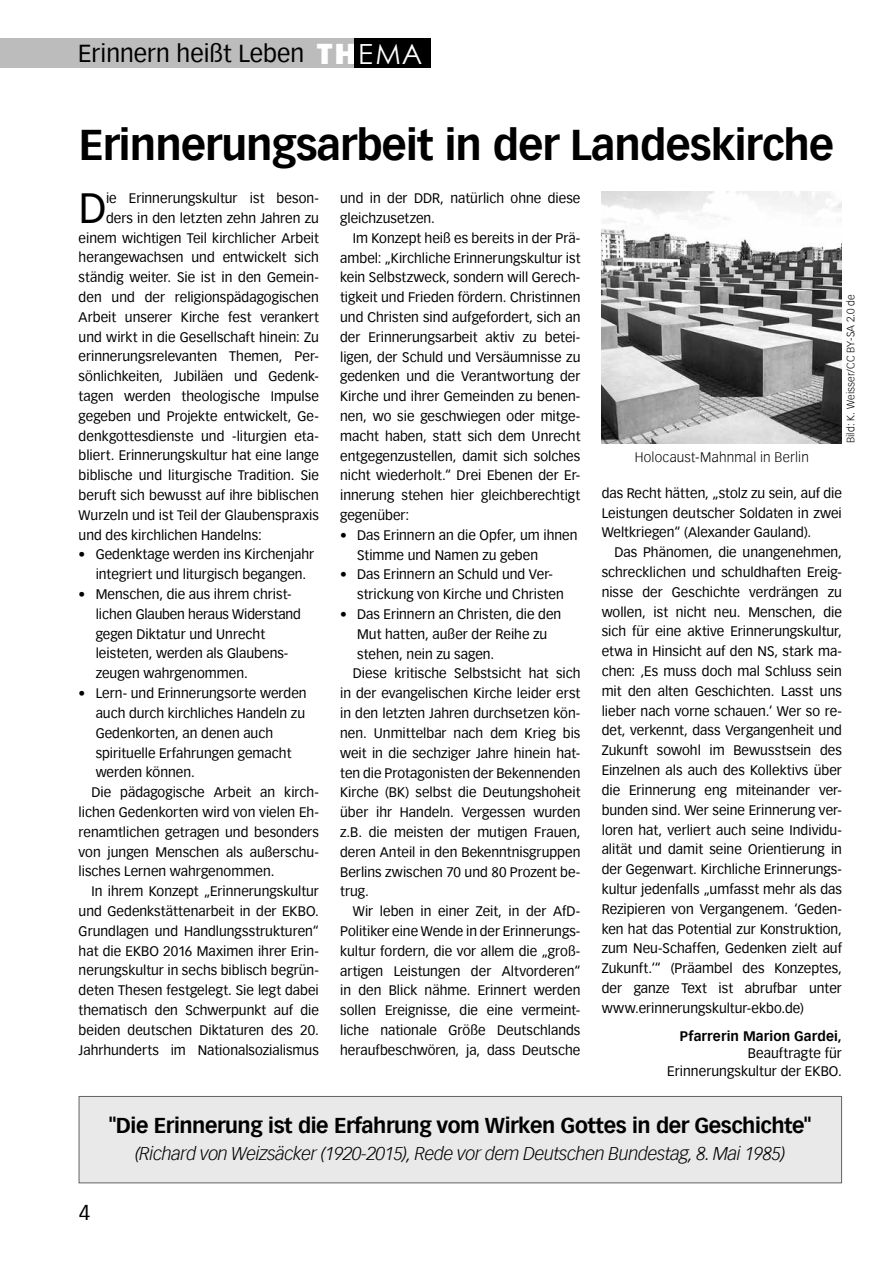
<style>
.page{position:relative;width:893px;height:1263px;background:#fff}
.page>*{position:absolute;margin:0;border:0;box-sizing:border-box;transform-origin:0 0}
.t1{font:700 42px "Vectora Com";letter-spacing:-.02em;color:#000}
.t2{font:41.25px "Vectora Com";color:#000}
.t3{font:24px "Vectora Com";color:#000}
.t4{font:700 21px "Vectora Com";letter-spacing:-.02em;color:#000}
.t5{font:21px "Vectora Com";color:#000}
.t6{font:italic 300 18px "Vectora Com";letter-spacing:-.02em;color:#000}
.t7{font:13.5px/19.8px "Vectora Com";color:#000}
.t8{font:300 13.5px "Vectora Com";letter-spacing:.015em;color:#000}
.t9{font:700 13.5px "Vectora Com";letter-spacing:.01em;color:#000}
.t10{font:300 10.5px "Vectora Com";letter-spacing:.01em;color:#000}
.s1{font-family:"Franklin Gothic";font-weight:800;font-size:30px;color:#fff}
.s2{font-family:"Century Gothic";font-size:27.75px;color:#fff}
</style>
<div class="page">
<div style="left:0;top:38px;width:309px;height:30px;background:#bcbcbc"></div>
<div style="left:309px;top:38px;width:48px;height:30px;background:#bcbcbc"></div>
<div style="left:355px;top:38px;width:76px;height:30px;background:#000"></div>
<img style="left:602px;top:192px;width:240px;height:251px">
<div style="left:79px;top:1096px;width:763px;height:87px;background:#e9e9e9"></div>
<div style="left:79px;top:1096px;width:763px;height:87px;border:1px solid #646363"></div>
<h3 class="t3" style="left:78px;top:40px;width:346px">Erinnern heißt Leben <span class="s1">TH</span><span class="s2">EMA</span></h3>
<h1 class="t1" style="left:79px;top:120px;width:757px">Erinnerungsarbeit in der Landeskirche</h1>
<h2 class="t2" style="left:79px;top:183px;width:29px">D</h2>
<p class="t7" style="left:106px;top:188px;width:214px">ie Erinnerungskultur ist beson-</p>
<p class="t7" style="left:340px;top:188px;width:242px">und in der DDR, natürlich ohne diese gleichzusetzen.</p>
<p class="t7" style="left:340px;top:228px;width:242px;text-align:justify;text-indent:13px">Im Konzept heiß es bereits in der Prä&shy;ambel: „Kirchliche Erinnerungskultur ist kein Selbstzweck, sondern will Gerech&shy;tigkeit und Frieden fördern. Christinnen und Christen sind aufgefordert, sich an der Erinnerungsarbeit aktiv zu betei&shy;ligen, der Schuld und Versäumnisse zu gedenken und die Verantwortung der Kirche und ihrer Gemeinden zu benen&shy;nen, wo sie geschwiegen oder mitge&shy;macht haben, statt sich dem Unrecht entgegenzustellen, damit sich solches nicht wiederholt.“ Drei Ebenen der Er&shy;innerung stehen hier gleichberechtigt gegenüber:</p>
<p class="t7" style="left:357px;top:525px;width:222px;text-indent:-17px">• Das Erinnern an die Opfer, um ihnen<br>Stimme und Namen zu geben</p>
<p class="t7" style="left:357px;top:565px;width:208px;text-indent:-17px">• Das Erinnern an Schuld und Ver&shy;strickung von Kirche und Christen</p>
<p class="t7" style="left:340px;top:604px;width:223px">• Das Erinnern an Christen, die den</p>
<p class="t7" style="left:357px;top:624px;width:192px">Mut hatten, außer der Reihe zu</p>
<p class="t7" style="left:357px;top:644px;width:139px">stehen, nein zu sagen.</p>
<p class="t7" style="left:353px;top:664px;width:229px">Diese kritische Selbstsicht hat sich</p>
<p class="t7" style="left:340px;top:684px;width:242px">in der evangelischen Kirche leider erst</p>
<p class="t7" style="left:340px;top:703px;width:242px">in den letzten Jahren durchsetzen kön-</p>
<p class="t7" style="left:340px;top:723px;width:242px">nen. Unmittelbar nach dem Krieg bis</p>
<p class="t7" style="left:340px;top:743px;width:242px">weit in die sechziger Jahre hinein hat-</p>
<p class="t7" style="left:340px;top:763px;width:242px">ten die Protagonisten der Bekennenden</p>
<p class="t7" style="left:340px;top:783px;width:242px">Kirche (BK) selbst die Deutungshoheit</p>
<p class="t7" style="left:340px;top:802px;width:242px">über ihr Handeln. Vergessen wurden</p>
<p class="t7" style="left:340px;top:822px;width:242px">z.B. die meisten der mutigen Frauen,</p>
<p class="t7" style="left:340px;top:842px;width:242px">deren Anteil in den Bekenntnisgruppen</p>
<p class="t7" style="left:340px;top:862px;width:242px">Berlins zwischen 70 und 80 Prozent be-</p>
<p class="t7" style="left:340px;top:882px;width:30px">trug.</p>
<p class="t7" style="left:353px;top:901px;width:229px">Wir leben in einer Zeit, in der AfD-</p>
<p class="t7" style="left:340px;top:921px;width:242px">Politiker eine Wende in der Erinnerungs-</p>
<p class="t7" style="left:340px;top:941px;width:242px">kultur fordern, die vor allem die „groß-</p>
<p class="t7" style="left:340px;top:961px;width:242px">artigen Leistungen der Altvorderen“</p>
<p class="t7" style="left:340px;top:981px;width:242px">in den Blick nähme. Erinnert werden</p>
<p class="t7" style="left:340px;top:1000px;width:242px">sollen Ereignisse, die eine vermeint-</p>
<p class="t7" style="left:340px;top:1020px;width:242px">liche nationale Größe Deutschlands</p>
<p class="t7" style="left:340px;top:1040px;width:242px">heraufbeschwören, ja, dass Deutsche</p>
<p class="t7" style="left:106px;top:208px;width:214px">ders in den letzten zehn Jahren zu</p>
<p class="t7" style="left:79px;top:228px;width:242px">einem wichtigen Teil kirchlicher Arbeit</p>
<p class="t7" style="left:79px;top:248px;width:242px">herangewachsen und entwickelt sich</p>
<p class="t7" style="left:79px;top:267px;width:242px">ständig weiter. Sie ist in den Gemein-</p>
<p class="t7" style="left:79px;top:287px;width:242px">den und der religionspädagogischen</p>
<p class="t7" style="left:79px;top:307px;width:242px">Arbeit unserer Kirche fest verankert</p>
<p class="t7" style="left:79px;top:327px;width:242px">und wirkt in die Gesellschaft hinein: Zu</p>
<p class="t7" style="left:79px;top:347px;width:242px">erinnerungsrelevanten Themen, Per-</p>
<p class="t7" style="left:79px;top:366px;width:242px">sönlichkeiten, Jubiläen und Gedenk-</p>
<p class="t7" style="left:79px;top:386px;width:242px">tagen werden theologische Impulse</p>
<p class="t7" style="left:79px;top:406px;width:242px">gegeben und Projekte entwickelt, Ge-</p>
<p class="t7" style="left:79px;top:426px;width:242px">denkgottesdienste und -liturgien eta-</p>
<p class="t7" style="left:79px;top:446px;width:242px">bliert. Erinnerungskultur hat eine lange</p>
<p class="t7" style="left:79px;top:465px;width:242px">biblische und liturgische Tradition. Sie</p>
<p class="t7" style="left:79px;top:485px;width:242px">beruft sich bewusst auf ihre biblischen</p>
<p class="t7" style="left:79px;top:505px;width:242px">Wurzeln und ist Teil der Glaubenspraxis</p>
<p class="t7" style="left:79px;top:525px;width:185px">und des kirchlichen Handelns:</p>
<p class="t7" style="left:96px;top:545px;width:220px;text-indent:-17px">• Gedenktage werden ins Kirchenjahr integriert und liturgisch begangen.</p>
<p class="t7" style="left:96px;top:584px;width:207px;text-indent:-17px">• Menschen, die aus ihrem christ&shy;lichen Glauben heraus Widerstand gegen Diktatur und Unrecht leisteten, werden als Glaubens&shy;zeugen wahrgenommen.</p>
<p class="t7" style="left:79px;top:683px;width:230px">• Lern- und Erinnerungsorte werden</p>
<p class="t7" style="left:96px;top:703px;width:211px">auch durch kirchliches Handeln zu</p>
<p class="t7" style="left:96px;top:723px;width:179px">Gedenkorten, an denen auch</p>
<p class="t7" style="left:96px;top:743px;width:197px">spirituelle Erfahrungen gemacht</p>
<p class="t7" style="left:96px;top:763px;width:101px">werden können.</p>
<p class="t7" style="left:91px;top:782px;width:229px">Die pädagogische Arbeit an kirch-</p>
<p class="t7" style="left:79px;top:802px;width:242px">lichen Gedenkorten wird von vielen Eh-</p>
<p class="t7" style="left:79px;top:822px;width:242px">renamtlichen getragen und besonders</p>
<p class="t7" style="left:79px;top:842px;width:242px">von jungen Menschen als außerschu-</p>
<p class="t7" style="left:79px;top:862px;width:197px">lisches Lernen wahrgenommen.</p>
<p class="t7" style="left:91px;top:881px;width:229px">In ihrem Konzept „Erinnerungskultur</p>
<p class="t7" style="left:79px;top:901px;width:242px">und Gedenkstättenarbeit in der EKBO.</p>
<p class="t7" style="left:79px;top:921px;width:242px">Grundlagen und Handlungsstrukturen“</p>
<p class="t7" style="left:79px;top:941px;width:242px">hat die EKBO 2016 Maximen ihrer Erin-</p>
<p class="t7" style="left:79px;top:961px;width:242px">nerungskultur in sechs biblisch begrün-</p>
<p class="t7" style="left:79px;top:980px;width:242px">deten Thesen festgelegt. Sie legt dabei</p>
<p class="t7" style="left:79px;top:1000px;width:242px">thematisch den Schwerpunkt auf die</p>
<p class="t7" style="left:79px;top:1020px;width:242px">beiden deutschen Diktaturen des 20.</p>
<p class="t7" style="left:79px;top:1040px;width:242px">Jahrhunderts im Nationalsozialismus</p>
<p class="t10" style="left:844px;top:443px;width:151px;rotate:-90deg">Bild: K. Weisser/CC BY-SA 2.0 de</p>
<p class="t8" style="left:635px;top:449px;width:176px">Holocaust-Mahnmal in Berlin</p>
<p class="t7" style="left:602px;top:483px;width:242px;text-align:justify">das Recht hätten, „stolz zu sein, auf die Leistungen deutscher Soldaten in zwei Weltkriegen“ (Alexander Gauland).</p>
<p class="t7" style="left:602px;top:542px;width:242px;text-align:justify;text-indent:13px">Das Phänomen, die unangenehmen, schrecklichen und schuldhaften Ereig&shy;nisse der Geschichte verdrängen zu wollen, ist nicht neu. Menschen, die sich für eine aktive Erinnerungskultur, etwa in Hinsicht auf den NS, stark ma&shy;chen: ‚Es muss doch mal Schluss sein mit den alten Geschichten. Lasst uns lieber nach vorne schauen.‘ Wer so re&shy;det, verkennt, dass Vergangenheit und Zukunft sowohl im Bewusstsein des Einzelnen als auch des Kollektivs über die Erinnerung eng miteinander ver&shy;bunden sind. Wer seine Erinnerung ver&shy;loren hat, verliert auch seine Individu&shy;alität und damit seine Orientierung in der Gegenwart. Kirchliche Erinnerungs&shy;kultur jedenfalls „umfasst mehr als das Rezipieren von Vergangenem. ‘Geden&shy;ken hat das Potential zur Konstruktion, zum Neu-Schaffen, Gedenken zielt auf Zukunft.‘“ (Präambel des Konzeptes, der ganze Text ist abrufbar unter www.erinnerungskultur-ekbo.de)</p>
<p class="t9" style="left:680px;top:1028px;width:163px">Pfarrerin Marion Gardei,</p>
<p class="t7" style="left:667px;top:1045px;width:176px;line-height:17.2px;text-align:right">Beauftragte für<br>Erinnerungskultur der EKBO.</p>
<h3 class="t5" style="left:79px;top:1200px;width:13px">4</h3>
<h3 class="t4" style="left:109px;top:1113px;width:703px">"Die Erinnerung ist die Erfahrung vom Wirken Gottes in der Geschichte"</h3>
<h3 class="t6" style="left:135px;top:1143px;width:652px">(Richard von Weizsäcker (1920-2015), Rede vor dem Deutschen Bundestag, 8. Mai 1985)</h3>
</div>
